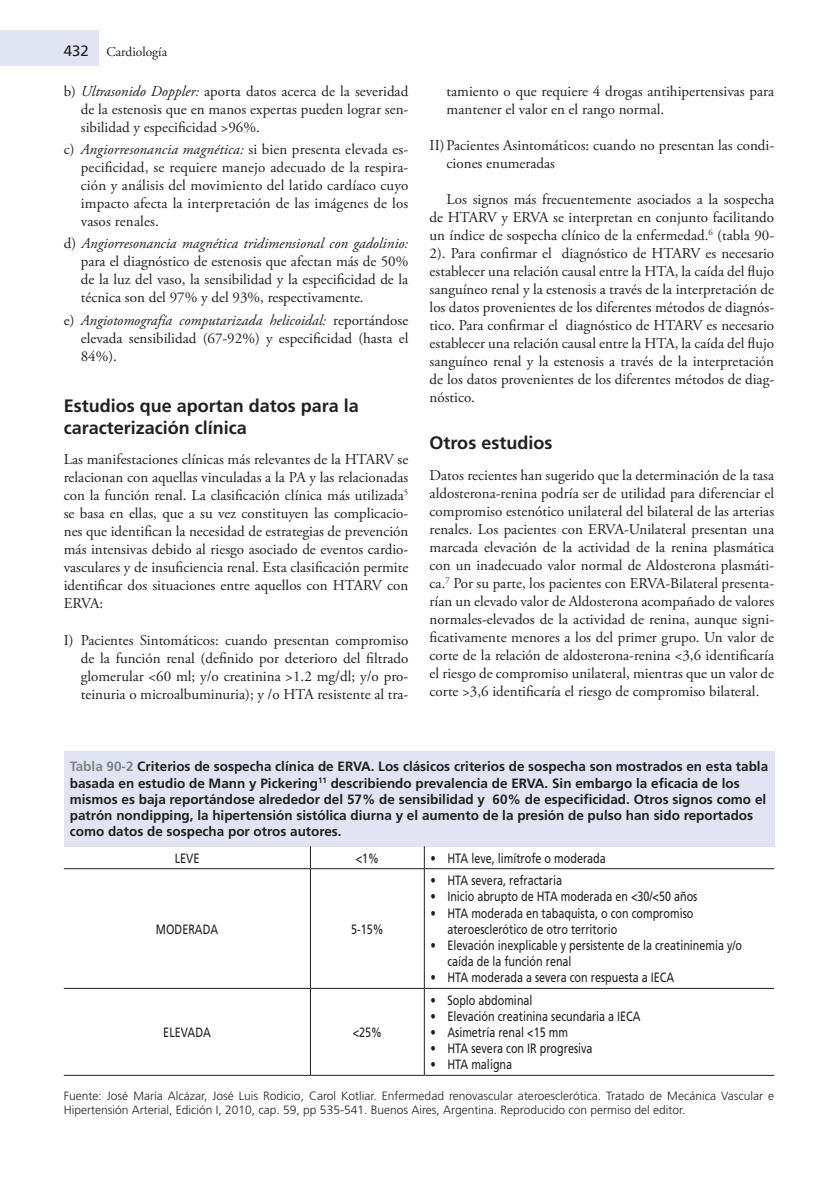
<style>
.page{position:relative;width:838px;height:1178px;background:#fff}
.page>*{position:absolute;margin:0;border:0;box-sizing:border-box;transform-origin:0 0}
.t1{font:700 18px/21.6px "Frutiger";color:#231f20}
.t2{font:15px/18px "Adobe Garamond Pro";color:#231f20;text-align:justify}
.t3{font:13.5px/16.2px "Frutiger";color:#231f20;scale:.8 1}
.t4{font:700 13.5px/16.2px "Frutiger";color:#231f20}
.t5{font:13.5px "Adobe Garamond Pro";color:#231f20}
.t6{font:300 12px/14.4px "Frutiger";color:#231f20}
.s1{font-family:"Frutiger";font-size:15px}
.s2{font-style:italic}
.s3{color:#808285}
</style>
<div class="page">
<div style="left:0;top:30px;width:99px;height:35px;background:#e1e4f3"></div>
<div style="left:64px;top:751px;width:710px;height:95px;background:#e1e4f3"></div>
<hr style="left:64px;top:868px;width:246px;height:1px;background:#231f20">
<hr style="left:310px;top:868px;width:114px;height:1px;background:#231f20">
<hr style="left:424px;top:868px;width:350px;height:1px;background:#231f20">
<hr style="left:64px;top:988px;width:246px;height:1px;background:#231f20">
<hr style="left:310px;top:988px;width:114px;height:1px;background:#231f20">
<hr style="left:424px;top:988px;width:350px;height:1px;background:#231f20">
<hr style="left:64px;top:1075px;width:246px;height:1px;background:#231f20">
<hr style="left:310px;top:1075px;width:114px;height:1px;background:#231f20">
<hr style="left:424px;top:1075px;width:350px;height:1px;background:#231f20">
<svg style="left:310px;top:846px;width:1px;height:22px"></svg>
<hr style="left:310px;top:869px;width:1px;height:119px;background:#231f20">
<hr style="left:310px;top:989px;width:1px;height:86px;background:#231f20">
<svg style="left:424px;top:846px;width:1px;height:22px"></svg>
<hr style="left:424px;top:869px;width:1px;height:119px;background:#231f20">
<hr style="left:424px;top:989px;width:1px;height:86px;background:#231f20">
<p class="t5" style="left:64px;top:43px;width:105px"><span class="s1">432</span> Cardiología</p>
<p class="t2" style="left:81px;top:83px;width:329px;text-indent:-17px">b) <span class="s2">Ultrasonido Doppler:</span> aporta datos acerca de la severidad de la estenosis que en manos expertas pueden lograr sen&shy;sibilidad y especificidad &gt;96%.</p>
<p class="t2" style="left:81px;top:141px;width:329px;text-indent:-17px">c) <span class="s2">Angiorresonancia magnética:</span> si bien presenta elevada es&shy;pecificidad, se requiere manejo adecuado de la respira&shy;ción y análisis del movimiento del latido cardíaco cuyo impacto afecta la interpretación de las imágenes de los vasos renales.</p>
<p class="t2" style="left:81px;top:235px;width:329px;text-indent:-17px">d) <span class="s2">Angiorresonancia magnética tridimensional con gadolinio: </span>para el diagnóstico de estenosis que afectan más de 50% de la luz del vaso, la sensibilidad y la especificidad de la técnica son del 97% y del 93%, respectivamente.</p>
<p class="t2" style="left:81px;top:311px;width:329px;text-indent:-17px">e) <span class="s2">Angiotomografía computarizada helicoidal:</span> reportándose elevada sensibilidad (67-92%) y especificidad (hasta el 84%).</p>
<p class="t1" style="left:64px;top:395px;width:297px">Estudios que aportan datos para la caracterización clínica</p>
<p class="t2" style="left:64px;top:451px;width:346px">Las manifestaciones clínicas más relevantes de la HTARV se relacionan con aquellas vinculadas a la PA y las relacionadas con la función renal. La clasificación clínica más utilizada<sup>5 </sup>se basa en ellas, que a su vez constituyen las complicacio&shy;nes que identifican la necesidad de estrategias de prevención más intensivas debido al riesgo asociado de eventos cardio&shy;vasculares y de insuficiencia renal. Esta clasificación permite identificar dos situaciones entre aquellos con HTARV con ERVA:</p>
<p class="t2" style="left:81px;top:631px;width:329px;text-indent:-17px">I) Pacientes Sintomáticos: cuando presentan compromiso de la función renal (definido por deterioro del filtrado glomerular &lt;60 ml; y/o creatinina &gt;1.2 mg/dl; y/o pro&shy;teinuria o microalbuminuria); y /o HTA resistente al tra-</p>
<p class="t2" style="left:446px;top:83px;width:329px">tamiento o que requiere 4 drogas antihipertensivas para mantener el valor en el rango normal.</p>
<p class="t2" style="left:446px;top:137px;width:329px;text-indent:-17px">II) Pacientes Asintomáticos: cuando no presentan las condi&shy;ciones enumeradas</p>
<p class="t2" style="left:429px;top:191px;width:346px;text-indent:17px">Los signos más frecuentemente asociados a la sospecha de HTARV y ERVA se interpretan en conjunto facilitando un índice de sospecha clínico de la enfermedad.<sup>6</sup> (tabla 90- 2). Para confirmar el diagnóstico de HTARV es necesario establecer una relación causal entre la HTA, la caída del flujo sanguíneo renal y la estenosis a través de la interpretación de los datos provenientes de los diferentes métodos de diagnós&shy;tico. Para confirmar el diagnóstico de HTARV es necesario establecer una relación causal entre la HTA, la caída del flujo sanguíneo renal y la estenosis a través de la interpretación de los datos provenientes de los diferentes métodos de diag&shy;nóstico.</p>
<p class="t1" style="left:429px;top:432px;width:124px">Otros estudios</p>
<p class="t2" style="left:429px;top:467px;width:346px">Datos recientes han sugerido que la determinación de la tasa aldosterona-renina podría ser de utilidad para diferenciar el compromiso estenótico unilateral del bilateral de las arterias renales. Los pacientes con ERVA-Unilateral presentan una marcada elevación de la actividad de la renina plasmática con un inadecuado valor normal de Aldosterona plasmáti&shy;ca.<sup>7</sup> Por su parte, los pacientes con ERVA-Bilateral presenta&shy;rían un elevado valor de Aldosterona acompañado de valores normales-elevados de la actividad de renina, aunque signi&shy;ficativamente menores a los del primer grupo. Un valor de corte de la relación de aldosterona-renina &lt;3,6 identificaría el riesgo de compromiso unilateral, mientras que un valor de corte &gt;3,6 identificaría el riesgo de compromiso bilateral.</p>
<p class="t4" style="left:70px;top:758px;width:700px"><span class="s3">Tabla 90-2</span> Criterios de sospecha clínica de ERVA. Los clásicos criterios de sospecha son mostrados en esta tabla basada en estudio de Mann y Pickering<sup>11</sup> describiendo prevalencia de ERVA. Sin embargo la eficacia de los mismos es baja reportándose alrededor del 57% de sensibilidad y 60% de especificidad. Otros signos como el patrón nondipping, la hipertensión sistólica diurna y el aumento de la presión de pulso han sido reportados como datos de sospecha por otros autores.</p>
<p class="t3" style="left:175px;top:849px;width:32px">LEVE</p>
<p class="t3" style="left:356px;top:849px;width:31px">&lt;1%</p>
<p class="t3" style="left:430px;top:850px;width:221px">• HTA leve, limítrofe o moderada</p>
<p class="t3" style="left:156px;top:921px;width:79px">MODERADA</p>
<p class="t3" style="left:351px;top:921px;width:42px">5-15%</p>
<p class="t3" style="left:430px;top:872px;width:166px">• HTA severa, refractaria</p>
<p class="t3" style="left:430px;top:888px;width:335px">• Inicio abrupto de HTA moderada en &lt;30/&lt;50 años</p>
<p class="t3" style="left:447px;top:905px;width:309px;text-indent:-17px">• HTA moderada en tabaquista, o con compromiso ateroesclerótico de otro territorio</p>
<p class="t3" style="left:447px;top:937px;width:370px;text-indent:-17px">• Elevación inexplicable y persistente de la creatininemia y/o caída de la función renal</p>
<p class="t3" style="left:430px;top:969px;width:306px">• HTA moderada a severa con respuesta a IECA</p>
<p class="t3" style="left:430px;top:991px;width:129px">• Soplo abdominal</p>
<p class="t3" style="left:430px;top:1008px;width:264px">• Elevación creatinina secundaria a IECA</p>
<p class="t3" style="left:430px;top:1024px;width:173px">• Asimetría renal &lt;15 mm</p>
<p class="t3" style="left:430px;top:1040px;width:204px">• HTA severa con IR progresiva</p>
<p class="t3" style="left:430px;top:1056px;width:104px">• HTA maligna</p>
<p class="t6" style="left:64px;top:1088px;width:712px">Fuente: José María Alcázar, José Luis Rodicio, Carol Kotliar. Enfermedad renovascular ateroesclerótica. Tratado de Mecánica Vascular e<br>Hipertensión Arterial, Edición I, 2010, cap. 59, pp 535-541. Buenos Aires, Argentina. Reproducido con permiso del editor.</p>
<p class="t3" style="left:163px;top:1024px;width:61px">ELEVADA</p>
<p class="t3" style="left:353px;top:1024px;width:38px">&lt;25%</p>
</div>
